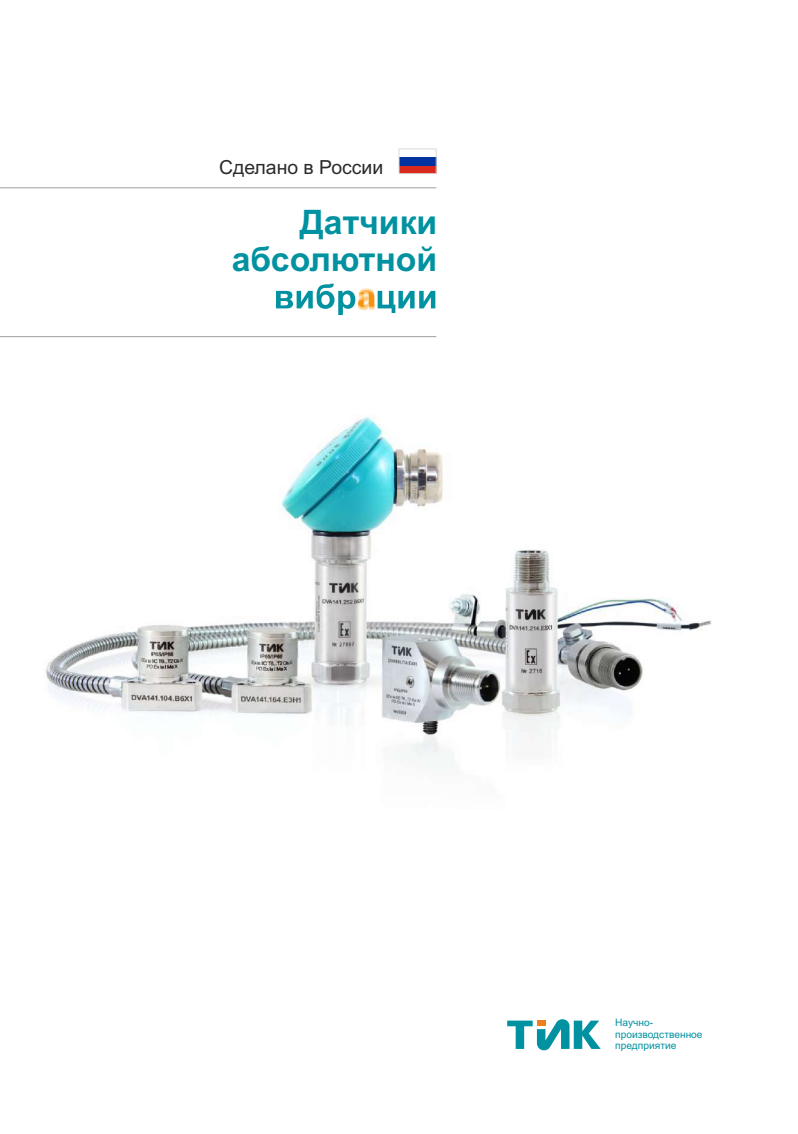
<style>
.page{position:relative;width:798px;height:1134px;background:#fff}
.page>*{position:absolute;margin:0;border:0;box-sizing:border-box;transform-origin:0 0}
.t1{font:700 33.75px/37.8px "Arial";color:#0092a1;text-align:right}
.t2{font:19.38px "Arial";color:#2b2a29}
.t3{font:10.25px/11.4px "Arial";color:#0092a1}
</style>
<div class="page">
<svg style="left:276px;top:284px;width:159px;height:31px"></svg>
<hr style="left:0;top:336px;width:436px;height:1px;background:#9d9e9e">
<hr style="left:0;top:187px;width:436px;height:1px;background:#9d9e9e">
<svg style="left:507px;top:1019px;width:93px;height:31px"></svg>
<div style="left:536px;top:1020px;width:9px;height:6px;background:#ef7f1a"></div>
<div style="left:399px;top:165px;width:37px;height:9px;background:#da291c"></div>
<div style="left:399px;top:157px;width:37px;height:8px;background:#0032a0"></div>
<div style="left:399px;top:149px;width:37px;height:25px;border:1px solid #d9dada"></div>
<img style="left:46px;top:416px;width:665px;height:350px">
<h2 class="t2" style="left:219px;top:160px;width:165px">Сделано в России</h2>
<h1 class="t1" style="left:231px;top:206px;width:207px">Датчики абсолютной</h1>
<p class="t3" style="left:615px;top:1018px;width:89px">Научно&shy;производственное предприятие</p>
</div>
